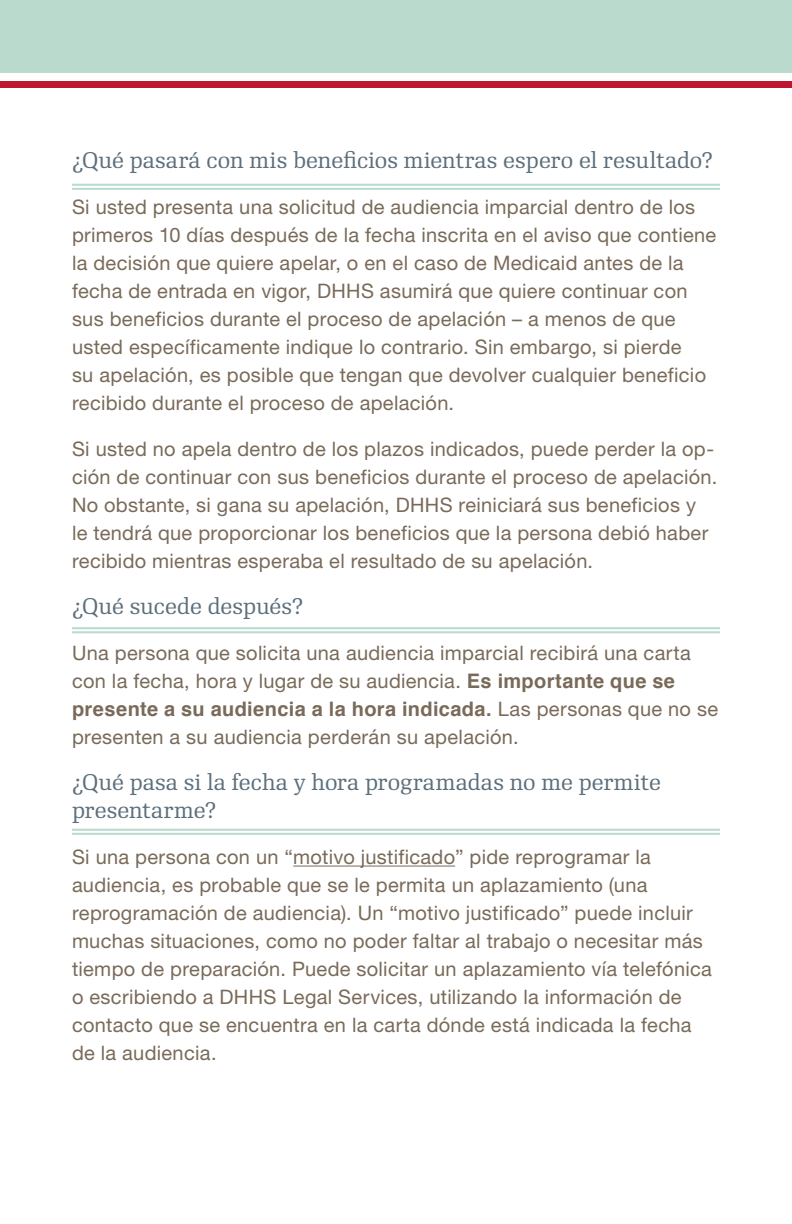
<style>
.page{position:relative;width:792px;height:1224px;background:#fff}
.page>*{position:absolute;margin:0;border:0;box-sizing:border-box;transform-origin:0 0}
.t1{font:22px/28px "Re Public Std";letter-spacing:.005em;color:#5c6f7c}
.t2{font:20px/28px "Helvetica Neue";letter-spacing:.015em;color:#796a59}
.t3{font:700 20px "Helvetica";letter-spacing:.015em;color:#796a59}
.s1{font-family:"Helvetica";font-weight:700}
.s2{font-family:"Helvetica Neue";font-weight:400}
</style>
<div class="page">
<div style="left:0;top:0;width:792px;height:72px;background:#b9dacc"></div>
<div style="left:0;top:81px;width:792px;height:6px;background:#bf162e"></div>
<hr style="left:293px;top:866px;width:162px;height:1px;background:#796a59">
<hr style="left:72px;top:184px;width:648px;height:2px;background:#b9dacc">
<hr style="left:72px;top:188px;width:648px;height:2px;background:#b9dacc">
<hr style="left:72px;top:627px;width:648px;height:2px;background:#b9dacc">
<hr style="left:72px;top:631px;width:648px;height:2px;background:#b9dacc">
<hr style="left:72px;top:829px;width:648px;height:2px;background:#b9dacc">
<hr style="left:72px;top:833px;width:648px;height:2px;background:#b9dacc">
<p class="t1" style="left:72px;top:146px;width:643px">¿Qué pasará con mis beneficios mientras espero el resultado?</p>
<p class="t2" style="left:72px;top:193px;width:646px">Si usted presenta una solicitud de audiencia imparcial dentro de los primeros 10 días después de la fecha inscrita en el aviso que contiene la decisión que quiere apelar, o en el caso de Medicaid antes de la fecha de entrada en vigor, DHHS asumirá que quiere continuar con sus beneficios durante el proceso de apelación – a menos de que usted específicamente indique lo contrario. Sin embargo, si pierde<br>su apelación, es posible que tengan que devolver cualquier beneficio recibido durante el proceso de apelación.</p>
<p class="t2" style="left:72px;top:435px;width:647px">Si usted no apela dentro de los plazos indicados, puede perder la op&shy;ción de continuar con sus beneficios durante el proceso de apelación.<br>No obstante, si gana su apelación, DHHS reiniciará sus beneficios y<br>le tendrá que proporcionar los beneficios que la persona debió haber recibido mientras esperaba el resultado de su apelación.</p>
<p class="t1" style="left:72px;top:592px;width:233px">¿Qué sucede después?</p>
<p class="t2" style="left:72px;top:639px;width:620px">Una persona que solicita una audiencia imparcial recibirá una carta con la fecha, hora y lugar de su audiencia. <span class="s1">Es importante que se</span></p>
<p class="t3" style="left:72px;top:693px;width:648px">presente a su audiencia a la hora indicada. <span class="s2">Las personas que no se</span></p>
<p class="t2" style="left:72px;top:723px;width:448px">presenten a su audiencia perderán su apelación.</p>
<p class="t1" style="left:72px;top:768px;width:590px">¿Qué pasa si la fecha y hora programadas no me permite presentarme?</p>
<p class="t2" style="left:72px;top:843px;width:641px">Si una persona con un “motivo justificado” pide reprogramar la audiencia, es probable que se le permita un aplazamiento (una reprogramación de audiencia). Un “motivo justificado” puede incluir muchas situaciones, como no poder faltar al trabajo o necesitar más tiempo de preparación. Puede solicitar un aplazamiento vía telefónica o escribiendo a DHHS Legal Services, utilizando la información de contacto que se encuentra en la carta dónde está indicada la fecha de la audiencia.</p>
</div>
